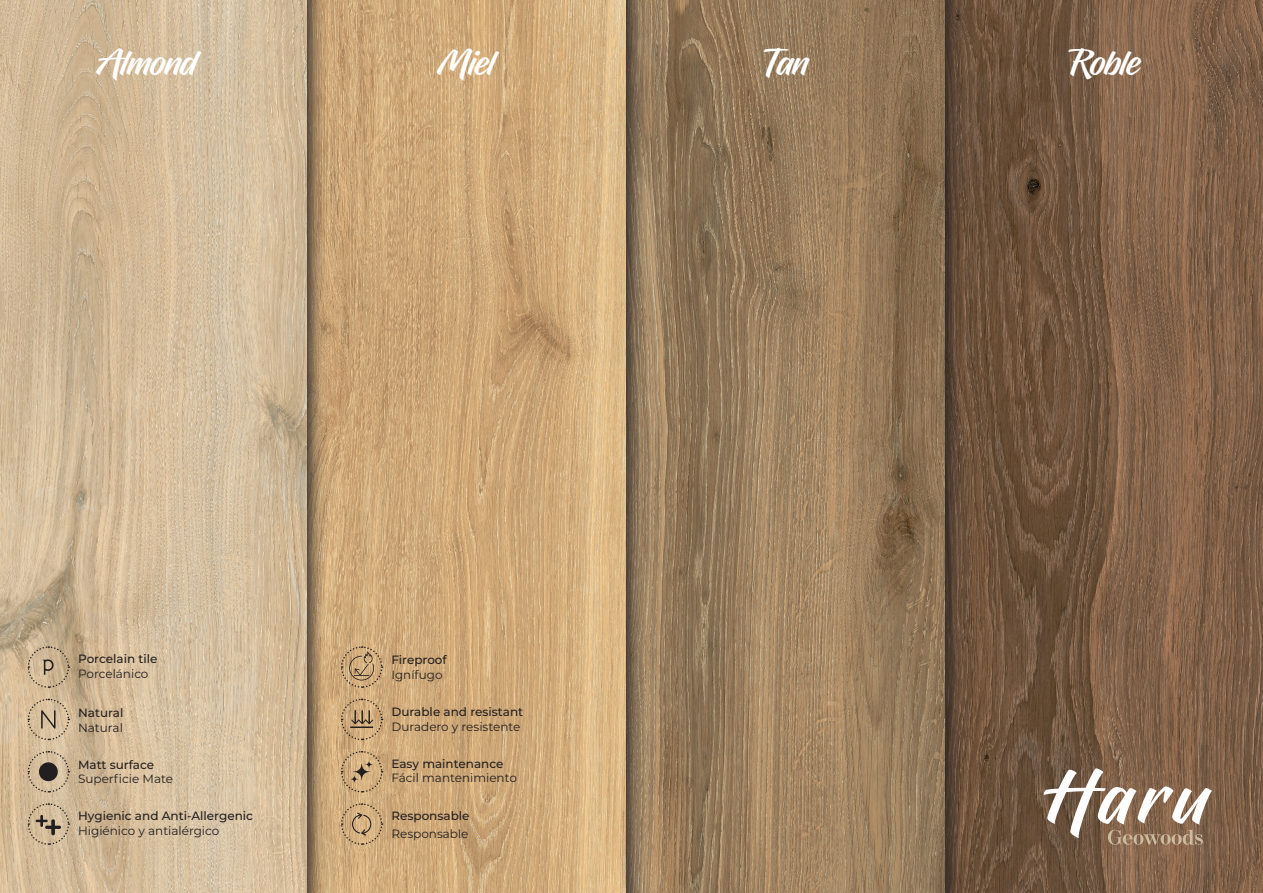
<style>
.page{position:relative;width:1263px;height:893px;background:#fff}
.page>*{position:absolute;margin:0;border:0;box-sizing:border-box;transform-origin:0 0}
.t1{font:36px "Hughs";color:#fff}
.t2{font:500 12px/14.4px "Montserrat";color:#231f20}
.t3{font:12px/14.4px "Montserrat";color:#231f20}
.s1{font-weight:400}
.s2{font-weight:500}
</style>
<div class="page">
<img style="left:966px;top:0;width:297px;height:893px">
<div style="left:619px;top:0;width:347px;height:893px;background:#231f20;opacity:.6"></div>
<div style="left:615px;top:0;width:338px;height:893px;background:#231f20;opacity:.75"></div>
<div style="left:300px;top:0;width:347px;height:893px;background:#231f20;opacity:.6"></div>
<div style="left:296px;top:0;width:338px;height:893px;background:#231f20;opacity:.75"></div>
<div style="left:0;top:0;width:329px;height:893px;background:#231f20;opacity:.6"></div>
<div style="left:0;top:0;width:315px;height:893px;background:#231f20;opacity:.75"></div>
<svg style="left:27px;top:750px;width:43px;height:43px;background:#ccb697"></svg>
<div style="left:39px;top:762px;width:19px;height:19px;background:#231f20;border-radius:50%"></div>
<svg style="left:27px;top:645px;width:43px;height:44px;background:#c2ab8b"></svg>
<svg style="left:27px;top:802px;width:43px;height:44px;background:#bfa98c"></svg>
<svg style="left:27px;top:698px;width:43px;height:43px;background:#c8b292"></svg>
<svg style="left:340px;top:645px;width:43px;height:44px;background:#c09f75"></svg>
<svg style="left:340px;top:698px;width:43px;height:43px;background:#c19f74"></svg>
<hr style="left:350px;top:726px;width:23px;height:2px;background:#231f20">
<svg style="left:340px;top:750px;width:43px;height:43px;background:#c3a277"></svg>
<svg style="left:340px;top:802px;width:43px;height:44px;background:#c5a478"></svg>
<svg style="left:1043px;top:768px;width:169px;height:77px"></svg>
<p class="t1" style="left:96px;top:41px;width:102px">Almond</p>
<p class="t1" style="left:437px;top:41px;width:59px">Miel</p>
<p class="t1" style="left:761px;top:41px;width:48px">Tan</p>
<p class="t1" style="left:1067px;top:41px;width:74px">Roble</p>
<p class="t2" style="left:78px;top:651px;width:81px">Porcelain tile<br><span class="s1">Porcelánico</span></p>
<p class="t2" style="left:78px;top:705px;width:47px">Natural<br><span class="s1">Natural</span></p>
<p class="t3" style="left:78px;top:757px;width:96px"><span class="s2">Matt surface<br></span>Superficie Mate</p>
<p class="t2" style="left:78px;top:808px;width:176px">Hygienic and Anti-Allergenic<br><span class="s1">Higiénico y antialérgico</span></p>
<p class="t2" style="left:391px;top:652px;width:57px">Fireproof<br><span class="s1">Ignífugo</span></p>
<p class="t2" style="left:391px;top:704px;width:133px">Durable and resistant<br><span class="s1">Duradero y resistente</span></p>
<p class="t3" style="left:391px;top:756px;width:127px"><span class="s2">Easy maintenance<br></span>Fácil mantenimiento</p>
<p class="t2" style="left:391px;top:808px;width:80px">Responsable</p>
<p class="t3" style="left:391px;top:826px;width:79px">Responsable</p>
</div>
